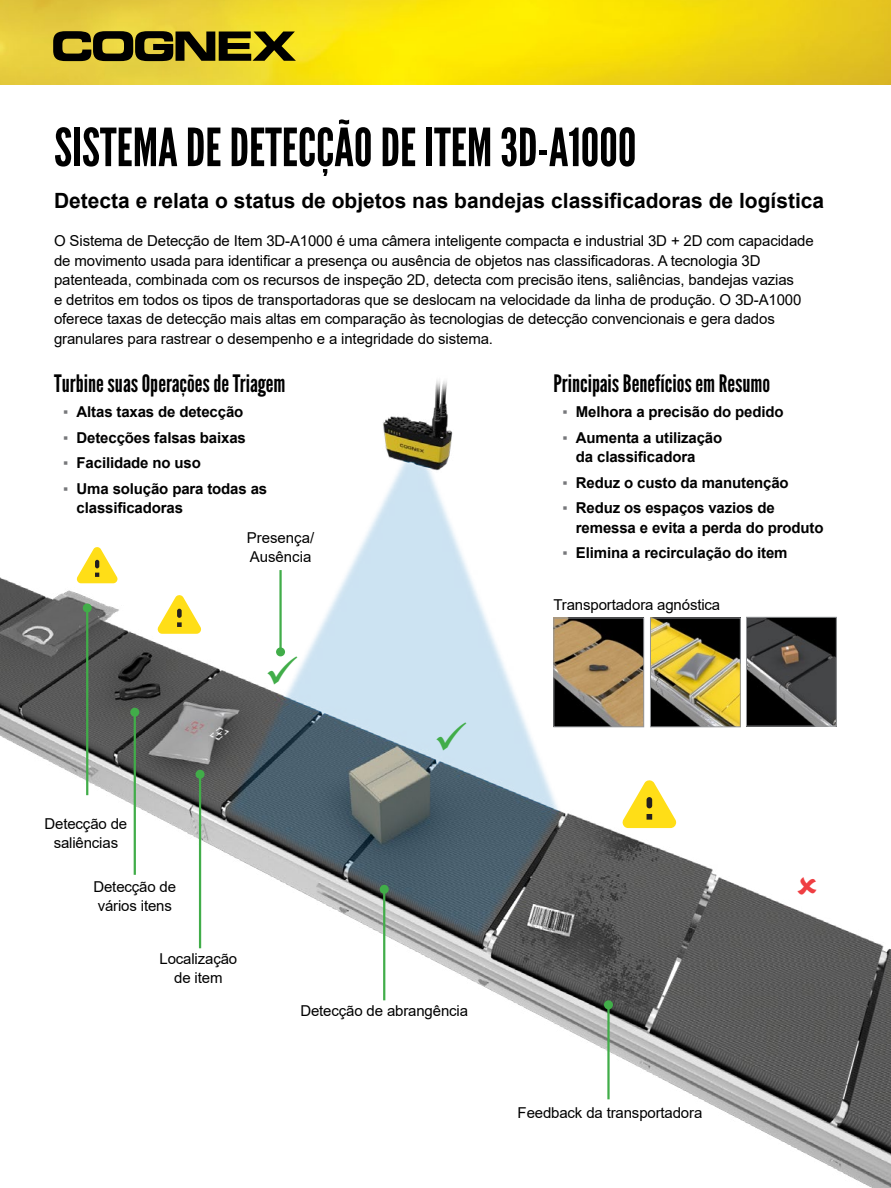
<style>
.page{position:relative;width:891px;height:1188px;background:#fff}
.page>*{position:absolute;margin:0;border:0;box-sizing:border-box;transform-origin:0 0}
.t1{font:52.5px "League Gothic";color:#000}
.t2{font:24px "League Gothic";color:#000}
.t3{font:700 21px "Arial";color:#000}
.t4{font:15px/19.5px "Arial";letter-spacing:-.01em;color:#000}
.t5{font:700 15px/19.5px "Arial";letter-spacing:-.01em;color:#000}
.s1{font-weight:400;color:#77787b}
</style>
<div class="page">
<img style="left:0;top:380px;width:891px;height:808px">
<hr style="left:86px;top:608px;width:2px;height:187px;background:#41ad49">
<div style="left:83px;top:603px;width:9px;height:9px;background:#41ad49;border-radius:50%"></div>
<hr style="left:134px;top:712px;width:2px;height:163px;background:#41ad49">
<div style="left:130px;top:708px;width:9px;height:9px;background:#41ad49;border-radius:50%"></div>
<hr style="left:199px;top:774px;width:2px;height:174px;background:#41ad49">
<div style="left:196px;top:770px;width:9px;height:9px;background:#41ad49;border-radius:50%"></div>
<hr style="left:383px;top:889px;width:2px;height:111px;background:#41ad49">
<div style="left:380px;top:885px;width:9px;height:9px;background:#41ad49;border-radius:50%"></div>
<hr style="left:607px;top:1005px;width:3px;height:94px;background:#41ad49">
<div style="left:604px;top:1000px;width:9px;height:9px;background:#41ad49;border-radius:50%"></div>
<hr style="left:279px;top:570px;width:3px;height:82px;background:#41ad49">
<div style="left:276px;top:647px;width:9px;height:9px;background:#41ad49;border-radius:50%"></div>
<img style="left:555px;top:620px;width:87px;height:105px">
<div style="left:553px;top:618px;width:91px;height:109px;border:1px solid #939598"></div>
<img style="left:652px;top:620px;width:87px;height:105px">
<div style="left:650px;top:618px;width:91px;height:109px;border:1px solid #939598"></div>
<img style="left:748px;top:619px;width:87px;height:106px">
<div style="left:746px;top:617px;width:91px;height:110px;border:1px solid #939598"></div>
<svg style="left:157px;top:594px;width:44px;height:40px"></svg>
<svg style="left:622px;top:780px;width:54px;height:48px"></svg>
<svg style="left:76px;top:546px;width:41px;height:37px"></svg>
<img style="left:0;top:0;width:891px;height:84px">
<svg style="left:53px;top:31px;width:243px;height:30px;background:#5a5215"></svg>
<svg style="left:797px;top:876px;width:19px;height:18px"></svg>
<svg style="left:437px;top:722px;width:29px;height:29px"></svg>
<svg style="left:268px;top:656px;width:29px;height:29px"></svg>
<h1 class="t1" style="left:54px;top:116px;width:584px">SISTEMA DE DETECÇÃO DE ITEM 3D-A1000</h1>
<h3 class="t3" style="left:54px;top:186px;width:772px">Detecta e relata o status de objetos nas bandejas classificadoras de logística</h3>
<p class="t4" style="left:54px;top:231px;width:761px">O Sistema de Detecção de Item 3D-A1000 é uma câmera inteligente compacta e industrial 3D + 2D com capacidade de movimento usada para identificar a presença ou ausência de objetos nas classificadoras. A tecnologia 3D patenteada, combinada com os recursos de inspeção 2D, detecta com precisão itens, saliências, bandejas vazias<br>e detritos em todos os tipos de transportadoras que se deslocam na velocidade da linha de produção. O 3D-A1000 oferece taxas de detecção mais altas em comparação às tecnologias de detecção convencionais e gera dados granulares para rastrear o desempenho e a integridade do sistema.</p>
<h2 class="t2" style="left:54px;top:369px;width:233px">Turbine suas Operações de Triagem</h2>
<p class="t5" style="left:63px;top:403px;width:182px"><span class="s1">▪</span> Altas taxas de detecção</p>
<p class="t5" style="left:63px;top:428px;width:184px"><span class="s1">▪</span> Detecções falsas baixas</p>
<p class="t5" style="left:63px;top:454px;width:139px"><span class="s1">▪</span> Facilidade no uso</p>
<p class="t5" style="left:77px;top:479px;width:192px;text-indent:-14px"><span class="s1">▪</span> Uma solução para todas as classificadoras</p>
<h2 class="t2" style="left:553px;top:369px;width:218px">Principais Benefícios em Resumo</h2>
<p class="t5" style="left:562px;top:403px;width:223px"><span class="s1">▪</span> Melhora a precisão do pedido</p>
<p class="t5" style="left:576px;top:428px;width:148px;text-indent:-14px"><span class="s1">▪</span> Aumenta a utilização da classificadora</p>
<p class="t5" style="left:562px;top:473px;width:228px"><span class="s1">▪</span> Reduz o custo da manutenção</p>
<p class="t5" style="left:576px;top:499px;width:249px;text-indent:-14px"><span class="s1">▪</span> Reduz os espaços vazios de remessa e evita a perda do produto</p>
<p class="t5" style="left:562px;top:544px;width:227px"><span class="s1">▪</span> Elimina a recirculação do item</p>
<p class="t4" style="left:247px;top:528px;width:69px">Presença/<br>Ausência</p>
<p class="t4" style="left:554px;top:595px;width:168px">Transportadora agnóstica</p>
<p class="t4" style="left:45px;top:813px;width:84px;text-align:center">Detecção de saliências</p>
<p class="t4" style="left:93px;top:877px;width:84px">Detecção de vários itens</p>
<p class="t4" style="left:160px;top:949px;width:79px;text-align:center">Localização de item</p>
<p class="t4" style="left:300px;top:1001px;width:169px">Detecção de abrangência</p>
<p class="t4" style="left:518px;top:1103px;width:186px">Feedback da transportadora</p>
</div>
